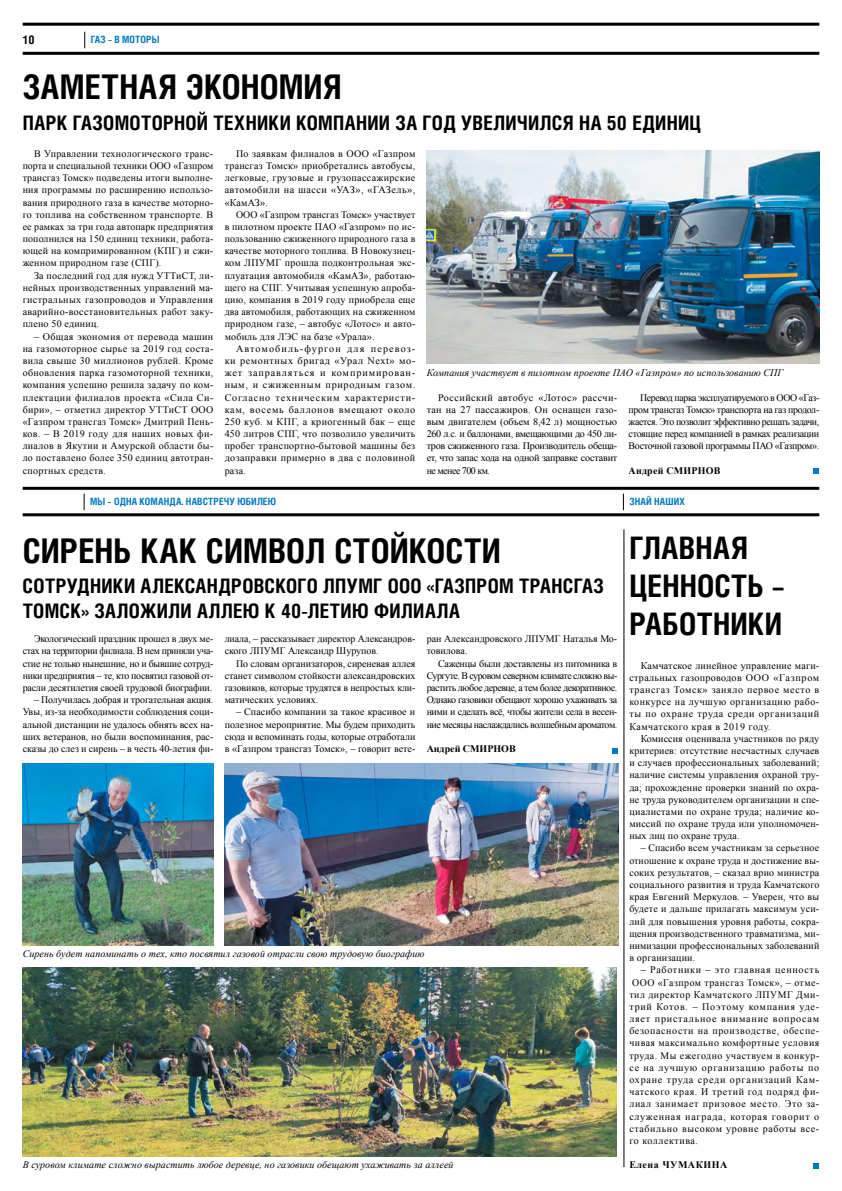
<style>
.page{position:relative;width:842px;height:1191px;background:#fff}
.page>*{position:absolute;margin:0;border:0;box-sizing:border-box;transform-origin:0 0}
.t1{font:700 34px "Helios Cond";letter-spacing:.005em;color:#000}
.t2{font:700 31px/38px "Helios Cond";letter-spacing:.01em;color:#000}
.t3{font:700 20px/25px "Helios Cond";letter-spacing:.015em;color:#000}
.t4{font:700 12px "Helios Cond C";color:#000}
.t5{font:10px/12.2px "Times New Roman";letter-spacing:.005em;color:#000;text-align:justify}
.t6{font:italic 10px "Times New Roman";letter-spacing:.005em;color:#000}
.t7{font:700 10px "Helios Cond C";letter-spacing:.02em;color:#0079c1}
.t8{font:700 10px "Times New Roman";letter-spacing:.02em;color:#000}
.t9{font:700 10px "Times New Roman";color:#000}
.t10{font:700 10px "Times New Roman";letter-spacing:.05em;color:#000}
</style>
<div class="page">
<hr style="left:23px;top:52px;width:796px;height:3px;background:#000">
<hr style="left:23px;top:23px;width:796px;height:3px;background:#000">
<svg style="left:84px;top:32px;width:1px;height:16px"></svg>
<svg style="left:813px;top:468px;width:6px;height:5px"></svg>
<hr style="left:624px;top:529px;width:1px;height:638px;background:#000">
<img style="left:427px;top:151px;width:392px;height:213px">
<svg style="left:623px;top:493px;width:1px;height:17px"></svg>
<svg style="left:84px;top:493px;width:1px;height:17px"></svg>
<hr style="left:23px;top:513px;width:796px;height:3px;background:#000">
<hr style="left:23px;top:487px;width:796px;height:3px;background:#000">
<img style="left:23px;top:967px;width:594px;height:189px">
<svg style="left:814px;top:1163px;width:5px;height:5px"></svg>
<svg style="left:612px;top:748px;width:5px;height:6px"></svg>
<img style="left:23px;top:763px;width:190px;height:182px">
<img style="left:225px;top:763px;width:393px;height:182px">
<p class="t4" style="left:23px;top:32px;width:13px">10</p>
<p class="t7" style="left:91px;top:34px;width:70px">Газ – в моторы</p>
<h1 class="t1" style="left:23px;top:67px;width:320px">Заметная экономия</h1>
<h3 class="t3" style="left:23px;top:110px;width:680px">Парк газомоторной техники компании за год увеличился на 50 единиц</h3>
<p class="t5" style="left:23px;top:147px;width:192px;text-indent:11px">В Управлении технологического транс&shy;порта и специальной техники ООО «Газпром трансгаз Томск» подведены итоги выполне&shy;ния программы по расширению использо&shy;вания природного газа в качестве моторно&shy;го топлива на собственном транспорте. В ее рамках за три года автопарк предприятия пополнился на 150 единиц техники, работа&shy;ющей на компримированном (КПГ) и сжи&shy;женном природном газе (СПГ).</p>
<p class="t5" style="left:23px;top:269px;width:192px;text-indent:11px">За последний год для нужд УТТиСТ, ли&shy;нейных производственных управлений ма&shy;гистральных газопроводов и Управления аварийно-восстановительных работ заку&shy;плено 50 единиц.</p>
<p class="t5" style="left:23px;top:330px;width:192px;text-indent:11px">– Общая экономия от перевода машин на газомоторное сырье за 2019 год соста&shy;вила свыше 30 миллионов рублей. Кроме обновления парка газомоторной техники, компания успешно решила задачу по ком&shy;плектации филиалов проекта «Сила Си&shy;бири», – отметил директор УТТиСТ ООО «Газпром трансгаз Томск» Дмитрий Пень&shy;ков. – В 2019 году для наших новых фи&shy;лиалов в Якутии и Амурской области бы&shy;ло поставлено более 350 единиц автотран&shy;спортных средств.</p>
<p class="t5" style="left:225px;top:147px;width:192px;text-indent:11px">По заявкам филиалов в ООО «Газпром трансгаз Томск» приобретались автобусы, легковые, грузовые и грузопассажирские автомобили на шасси «УАЗ», «ГАЗель», «КамАЗ».</p>
<p class="t5" style="left:225px;top:208px;width:192px;text-indent:11px">ООО «Газпром трансгаз Томск» участвует в пилотном проекте ПАО «Газпром» по ис&shy;пользованию сжиженного природного газа в качестве моторного топлива. В Новокузнец&shy;ком ЛПУМГ прошла подконтрольная экс&shy;плуатация автомобиля «КамАЗ», работаю&shy;щего на СПГ. Учитывая успешную апроба&shy;цию, компания в 2019 году приобрела еще два автомобиля, работающих на сжиженном природном газе, – автобус «Лотос» и авто&shy;мобиль для ЛЭС на базе «Урала».</p>
<p class="t5" style="left:225px;top:342px;width:192px;text-indent:11px">Автомобиль-фургон для перевоз&shy;ки ремонтных бригад «Урал Next» мо&shy;жет заправляться и компримирован&shy;ным, и сжиженным природным газом.<br>Согласно техническим характеристи&shy;кам, восемь баллонов вмещают около 250 куб. м КПГ, а криогенный бак – еще 450 литров СПГ, что позволило увеличить пробег транспортно-бытовой машины без дозаправки примерно в два с половиной раза.</p>
<p class="t6" style="left:427px;top:366px;width:358px">Компания участвует в пилотном проекте ПАО «Газпром» по использованию СПГ</p>
<p class="t5" style="left:427px;top:391px;width:192px;text-indent:11px">Российский автобус «Лотос» рассчи&shy;тан на 27 пассажиров. Он оснащен газо&shy;вым двигателем (объем 8,42 л) мощностью 260 л.с. и баллонами, вмещающими до 450 ли&shy;тров сжиженного газа. Производитель обеща&shy;ет, что запас хода на одной заправке составит не менее 700 км.</p>
<p class="t5" style="left:629px;top:391px;width:192px;text-indent:11px">Перевод парка эксплуатируемого в ООО «Газ&shy;пром трансгаз Томск» транспорта на газ продол&shy;жается. Это позволит эффективно решать задачи, стоящие перед компанией в рамках реализации Восточной газовой программы ПАО «Газпром».</p>
<p class="t8" style="left:629px;top:463px;width:93px">Андрей СМИРНОВ</p>
<p class="t7" style="left:90px;top:495px;width:188px">Мы – одна команда. Навстречу юбилею</p>
<p class="t7" style="left:629px;top:495px;width:7px">ЗНАЙ</p>
<p class="t7" style="left:654px;top:495px;width:8px">НАШИХ</p>
<h1 class="t1" style="left:23px;top:531px;width:480px">Сирень как символ стойкости</h1>
<h2 class="t2" style="left:629px;top:528px;width:157px">Главная ценность – работники</h2>
<h3 class="t3" style="left:23px;top:573px;width:583px;text-indent:404px">«Газпром трансгаз<br>Томск» заложили аллею к 40-летию филиала</h3>
<h3 class="t3" style="left:23px;top:573px;width:314px">Сотрудники Александровского ЛПУМГ</h3>
<h3 class="t3" style="left:388px;top:573px;width:12px">ООО</h3>
<p class="t5" style="left:427px;top:632px;width:192px">ран Александровского ЛПУМГ Наталья Мо&shy;товилова.</p>
<p class="t5" style="left:427px;top:657px;width:192px;text-indent:11px">Саженцы были доставлены из питомника в Сургуте. В суровом северном климате сложно вы&shy;растить любое деревце, а тем более декоративное.<br>Однако газовики обещают хорошо ухаживать за ними и сделать всё, чтобы жители села в весен&shy;ние месяцы наслаждались волшебным ароматом.</p>
<p class="t9" style="left:427px;top:741px;width:91px">Андрей СМИРНОВ</p>
<p class="t5" style="left:225px;top:632px;width:192px">лиала, – рассказывает директор Александров&shy;ского ЛПУМГ Александр Шурупов.</p>
<p class="t5" style="left:225px;top:657px;width:192px;text-indent:11px">По словам организаторов, сиреневая аллея станет символом стойкости александровских газовиков, которые трудятся в непростых кли&shy;матических условиях.</p>
<p class="t5" style="left:225px;top:706px;width:192px;text-indent:11px">– Спасибо компании за такое красивое и полезное мероприятие. Мы будем приходить сюда и вспоминать годы, которые отработали в «Газпром трансгаз Томск», – говорит вете-</p>
<p class="t5" style="left:23px;top:632px;width:192px;text-indent:11px">Экологический праздник прошел в двух ме&shy;стах на территории филиала. В нем приняли уча&shy;стие не только нынешние, но и бывшие сотруд&shy;ники предприятия – те, кто посвятил газовой от&shy;расли десятилетия своей трудовой биографии.</p>
<p class="t5" style="left:23px;top:693px;width:192px;text-indent:11px">– Получилась добрая и трогательная акция.<br>Увы, из-за необходимости соблюдения соци&shy;альной дистанции не удалось обнять всех на&shy;ших ветеранов, но были воспоминания, рас&shy;сказы до слез и сирень – в честь 40-летия фи-</p>
<p class="t5" style="left:629px;top:659px;width:191px;text-indent:11px">Камчатское линейное управление маги&shy;стральных газопроводов ООО «Газпром трансгаз Томск» заняло первое место в конкурсе на лучшую организацию рабо&shy;ты по охране труда среди организаций Камчатского края в 2019 году.</p>
<p class="t5" style="left:629px;top:732px;width:191px;text-indent:11px">Комиссия оценивала участников по ряду критериев: отсутствие несчастных случаев и случаев профессиональных заболеваний; наличие системы управления охраной тру&shy;да; прохождение проверки знаний по охра&shy;не труда руководителем организации и спе&shy;циалистами по охране труда; наличие ко&shy;миссий по охране труда или уполномочен&shy;ных лиц по охране труда.</p>
<p class="t5" style="left:629px;top:842px;width:191px;text-indent:11px">– Спасибо всем участникам за серьезное отношение к охране труда и достижение вы&shy;соких результатов, – сказал врио министра социального развития и труда Камчатского края Евгений Меркулов. – Уверен, что вы будете и дальше прилагать максимум уси&shy;лий для повышения уровня работы, сокра&shy;щения производственного травматизма, ми&shy;нимизации профессиональных заболеваний в организации.</p>
<p class="t5" style="left:629px;top:963px;width:191px;text-indent:11px">– Работники – это главная ценность ООО «Газпром трансгаз Томск», – отме&shy;тил директор Камчатского ЛПУМГ Дми&shy;трий Котов. – Поэтому компания уде&shy;ляет пристальное внимание вопросам безопасности на производстве, обеспе&shy;чивая максимально комфортные условия труда. Мы ежегодно участвуем в конкур&shy;се на лучшую организацию работы по охране труда среди организаций Кам&shy;чатского края. И третий год подряд фи&shy;лиал занимает призовое место. Это за&shy;служенная награда, которая говорит о стабильно высоком уровне работы все&shy;го коллектива.</p>
<p class="t10" style="left:629px;top:1158px;width:99px">Елена Чумакина</p>
<p class="t6" style="left:23px;top:947px;width:403px">Сирень будет напоминать о тех, кто посвятил газовой отрасли свою трудовую биографию</p>
<p class="t6" style="left:23px;top:1158px;width:432px">В суровом климате сложно вырастить любое деревце, но газовики обещают ухаживать за аллеей</p>
</div>
